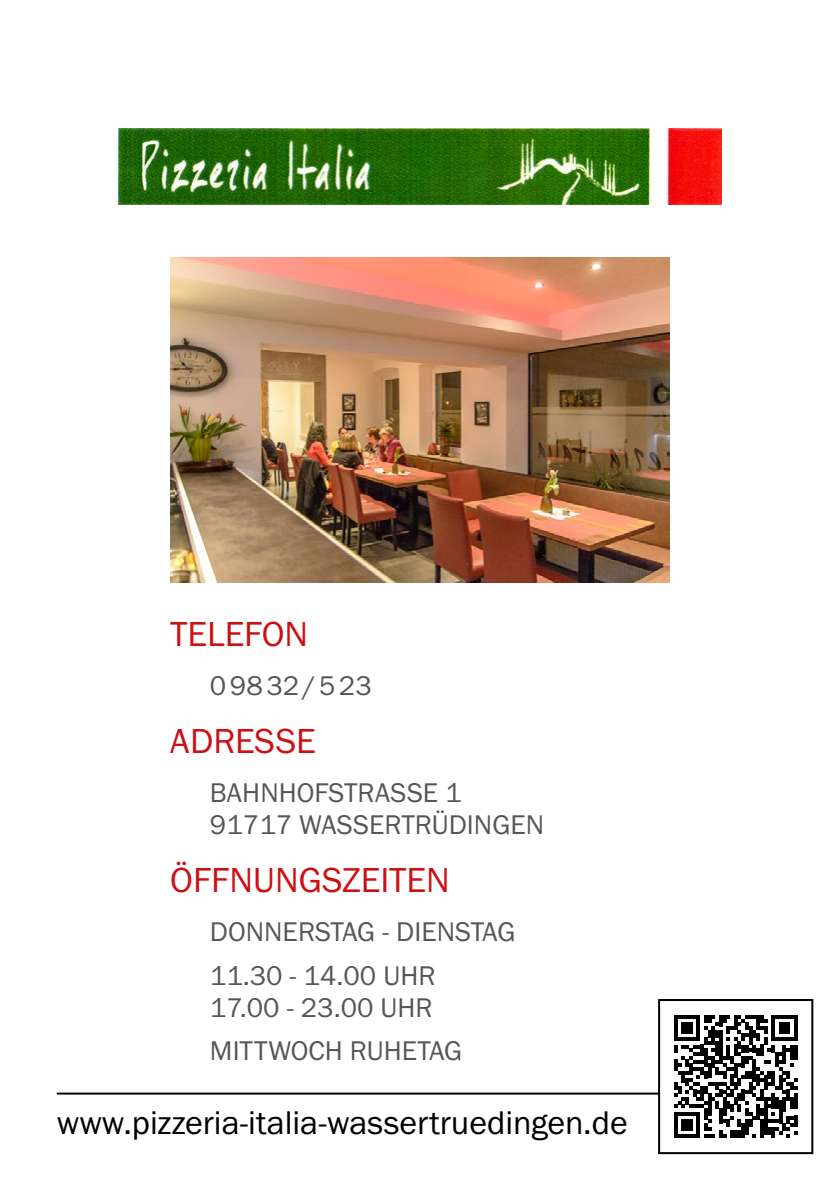
<style>
.page{position:relative;width:840px;height:1191px;background:#fff}
.page>*{position:absolute;margin:0;border:0;box-sizing:border-box;transform-origin:0 0}
.t1{font:36px "Franklin Gothic URW Boo";color:#cd1013}
.t2{font:34px "Franklin Gothic URW Boo";color:#000}
.t3{font:28px/43.4px "Franklin Gothic URW Boo";color:#565655}
.t4{font:28px "Franklin Gothic URW Boo";letter-spacing:.06em;color:#565655}
</style>
<div class="page">
<img style="left:118px;top:129px;width:603px;height:76px">
<img style="left:170px;top:257px;width:499px;height:326px">
<hr style="left:57px;top:1092px;width:725px;height:2px;background:#000">
<div style="left:658px;top:1000px;width:153px;height:153px;background:#fff"></div>
<svg style="left:674px;top:1015px;width:123px;height:123px"></svg>
<div style="left:657px;top:999px;width:155px;height:155px;border:2px solid #000"></div>
<p class="t1" style="left:170px;top:611px;width:139px">TELEFON</p>
<p class="t4" style="left:210px;top:668px;width:163px">09832/523</p>
<p class="t1" style="left:170px;top:718px;width:147px">ADRESSE</p>
<p class="t3" style="left:210px;top:776px;width:335px;line-height:32px">BAHNHOFSTRASSE 1<br>91717 WASSERTRÜDINGEN</p>
<p class="t1" style="left:170px;top:857px;width:281px">ÖFFNUNGSZEITEN</p>
<p class="t3" style="left:210px;top:909px;width:307px">DONNERSTAG - DIENSTAG<br>11.30 - 14.00 UHR</p>
<p class="t3" style="left:210px;top:985px;width:254px">17.00 - 23.00 UHR<br>MITTWOCH RUHETAG</p>
<p class="t2" style="left:57px;top:1101px;width:572px">www.pizzeria-italia-wassertruedingen.de</p>
</div>
